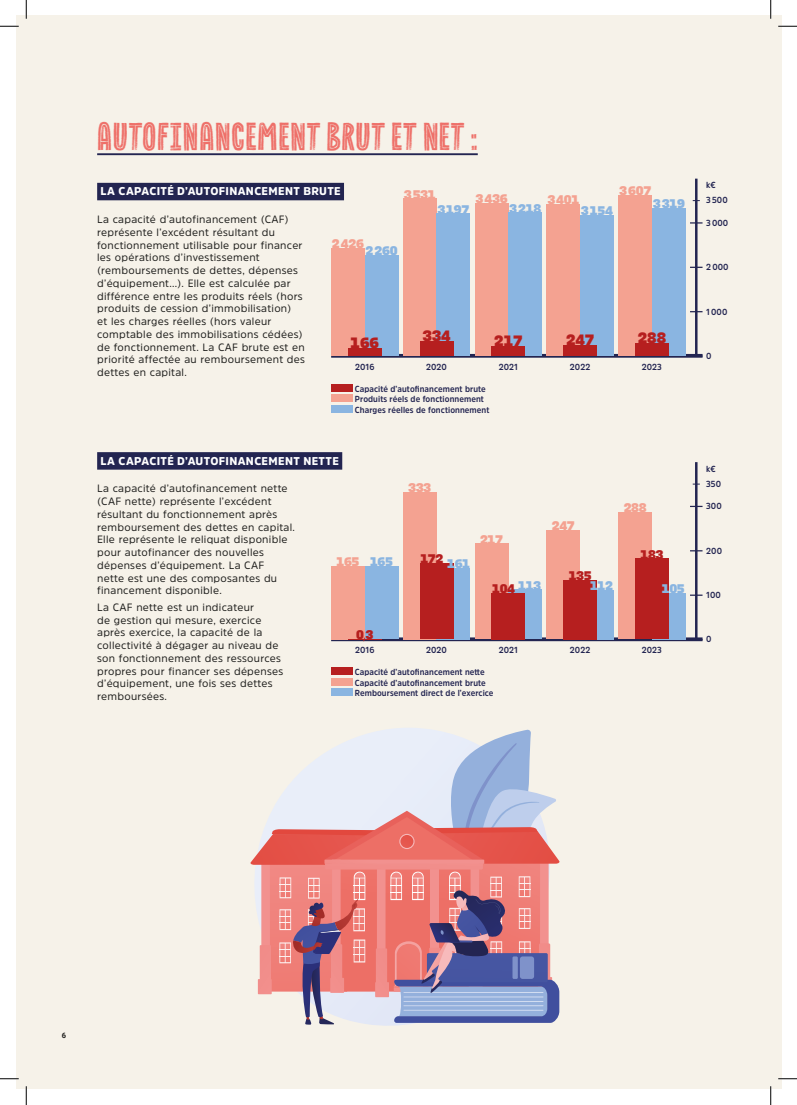
<style>
.page{position:relative;width:797px;height:1105px;background:#fff}
.page>*{position:absolute;margin:0;border:0;box-sizing:border-box;transform-origin:0 0}
.t1{font:800 37.5px "Canvas Inline";letter-spacing:.025em;color:#ee7069}
.t2{font:15px "Alfarn 2";color:#b61f1f}
.t3{font:12.5px "Alfarn 2";letter-spacing:-.02em;color:#f4a291}
.t4{font:12.5px "Alfarn 2";letter-spacing:-.02em;color:#8ab5e1}
.t5{font:12.5px "Alfarn 2";letter-spacing:-.03em;color:#b61f1f}
.t6{font:900 11.25px "Amsi Pro";letter-spacing:.03em;color:#fff}
.t7{font:10.62px/12.8px "Amsi Pro";letter-spacing:.025em;color:#1d1d1b}
.t8{font:700 8.75px/10.5px "Amsi Pro";letter-spacing:.01em;color:#232551;scale:.9 1}
.t9{font:700 7.5px "Roboto";color:#1d1d1b}
</style>
<div class="page">
<div style="left:16px;top:16px;width:765px;height:1073px;background:#f6f2e9"></div>
<hr style="left:97px;top:153px;width:381px;height:2px;background:#232551">
<div style="left:97px;top:183px;width:247px;height:17px;background:#232551"></div>
<div style="left:97px;top:452px;width:245px;height:18px;background:#232551"></div>
<svg style="left:331px;top:354px;width:371px;height:4px"></svg>
<hr style="left:695px;top:179px;width:2px;height:177px;background:#232551">
<svg style="left:690px;top:220px;width:12px;height:137px"></svg>
<div style="left:331px;top:248px;width:34px;height:108px;background:#f4a291"></div>
<div style="left:365px;top:255px;width:33px;height:101px;background:#8ab5e1"></div>
<div style="left:348px;top:348px;width:34px;height:8px;background:#b61f1f"></div>
<div style="left:403px;top:199px;width:33px;height:157px;background:#f4a291"></div>
<div style="left:436px;top:214px;width:34px;height:142px;background:#8ab5e1"></div>
<div style="left:475px;top:203px;width:33px;height:153px;background:#f4a291"></div>
<div style="left:508px;top:213px;width:34px;height:143px;background:#8ab5e1"></div>
<div style="left:546px;top:204px;width:34px;height:152px;background:#f4a291"></div>
<div style="left:580px;top:215px;width:34px;height:141px;background:#8ab5e1"></div>
<div style="left:618px;top:195px;width:34px;height:161px;background:#f4a291"></div>
<div style="left:652px;top:208px;width:33px;height:148px;background:#8ab5e1"></div>
<div style="left:420px;top:341px;width:33px;height:15px;background:#b61f1f"></div>
<div style="left:491px;top:346px;width:34px;height:10px;background:#b61f1f"></div>
<div style="left:563px;top:345px;width:34px;height:11px;background:#b61f1f"></div>
<div style="left:635px;top:343px;width:34px;height:13px;background:#b61f1f"></div>
<div style="left:331px;top:384px;width:21px;height:7px;background:#b61f1f"></div>
<div style="left:331px;top:395px;width:21px;height:7px;background:#f4a291"></div>
<div style="left:331px;top:405px;width:21px;height:7px;background:#8ab5e1"></div>
<div style="left:331px;top:668px;width:21px;height:7px;background:#b61f1f"></div>
<div style="left:331px;top:678px;width:21px;height:7px;background:#f4a291"></div>
<div style="left:331px;top:689px;width:21px;height:7px;background:#8ab5e1"></div>
<svg style="left:331px;top:637px;width:371px;height:4px"></svg>
<hr style="left:695px;top:462px;width:2px;height:177px;background:#232551">
<svg style="left:690px;top:504px;width:12px;height:136px"></svg>
<div style="left:331px;top:566px;width:34px;height:73px;background:#f4a291"></div>
<div style="left:365px;top:566px;width:33px;height:73px;background:#8ab5e1"></div>
<hr style="left:348px;top:639px;width:33px;height:1px;background:#b61f1f">
<div style="left:403px;top:492px;width:33px;height:147px;background:#f4a291"></div>
<div style="left:436px;top:568px;width:34px;height:71px;background:#8ab5e1"></div>
<div style="left:475px;top:543px;width:33px;height:96px;background:#f4a291"></div>
<div style="left:508px;top:589px;width:34px;height:50px;background:#8ab5e1"></div>
<div style="left:546px;top:530px;width:34px;height:109px;background:#f4a291"></div>
<div style="left:580px;top:590px;width:34px;height:49px;background:#8ab5e1"></div>
<div style="left:618px;top:512px;width:34px;height:127px;background:#f4a291"></div>
<div style="left:652px;top:593px;width:33px;height:46px;background:#8ab5e1"></div>
<div style="left:420px;top:563px;width:33px;height:76px;background:#b61f1f"></div>
<div style="left:491px;top:593px;width:34px;height:46px;background:#b61f1f"></div>
<div style="left:563px;top:580px;width:34px;height:59px;background:#b61f1f"></div>
<div style="left:635px;top:559px;width:34px;height:80px;background:#b61f1f"></div>
<svg style="left:250px;top:729px;width:310px;height:296px"></svg>
<svg style="left:0;top:25px;width:19px;height:2px"></svg>
<svg style="left:778px;top:25px;width:19px;height:2px"></svg>
<svg style="left:0;top:1078px;width:19px;height:1px"></svg>
<svg style="left:778px;top:1078px;width:19px;height:1px"></svg>
<svg style="left:25px;top:0;width:2px;height:19px"></svg>
<svg style="left:25px;top:1086px;width:2px;height:19px"></svg>
<svg style="left:770px;top:0;width:1px;height:19px"></svg>
<svg style="left:770px;top:1086px;width:1px;height:19px"></svg>
<h1 class="t1" style="left:97px;top:114px;width:382px">AUTOFINANCEMENT BRUT ET NET:</h1>
<p class="t6" style="left:100px;top:184px;width:242px">LA CAPACITÉ D’AUTOFINANCEMENT BRUTE</p>
<p class="t3" style="left:619px;top:183px;width:34px">3607</p>
<p class="t3" style="left:404px;top:187px;width:34px">3531</p>
<p class="t3" style="left:475px;top:191px;width:34px">3436</p>
<p class="t3" style="left:547px;top:192px;width:34px">3401</p>
<p class="t4" style="left:652px;top:196px;width:34px">3319</p>
<p class="t4" style="left:509px;top:200px;width:34px">3218</p>
<p class="t4" style="left:437px;top:201px;width:34px">3197</p>
<p class="t4" style="left:581px;top:203px;width:34px">3154</p>
<p class="t7" style="left:97px;top:213px;width:209px">La capacité d’autofinancement (CAF) représente l’excédent résultant du fonctionnement utilisable pour financer les opérations d’investissement (remboursements de dettes, dépenses d’équipement...). Elle est calculée par différence entre les produits réels (hors produits de cession d’immobilisation)<br>et les charges réelles (hors valeur comptable des immobilisations cédées) de fonctionnement. La CAF brute est en priorité affectée au remboursement des dettes en capital.</p>
<p class="t3" style="left:332px;top:236px;width:34px">2426</p>
<p class="t4" style="left:365px;top:243px;width:34px">2260</p>
<h2 class="t2" style="left:422px;top:326px;width:30px">334</h2>
<h2 class="t2" style="left:494px;top:332px;width:30px">217</h2>
<h2 class="t2" style="left:566px;top:330px;width:30px">247</h2>
<h2 class="t2" style="left:638px;top:328px;width:30px">288</h2>
<p class="t8" style="left:355px;top:383px;width:151px">Capacité d’autofinancement brute<br>Produits réels de fonctionnement<br>Charges réelles de fonctionnement</p>
<h2 class="t2" style="left:350px;top:334px;width:30px">166</h2>
<p class="t8" style="left:355px;top:361px;width:23px">2016</p>
<p class="t8" style="left:426px;top:361px;width:25px">2020</p>
<p class="t8" style="left:499px;top:361px;width:23px">2021</p>
<p class="t8" style="left:570px;top:361px;width:24px">2022</p>
<p class="t8" style="left:642px;top:361px;width:24px">2023</p>
<p class="t6" style="left:100px;top:453px;width:240px">LA CAPACITÉ D’AUTOFINANCEMENT NETTE</p>
<p class="t7" style="left:97px;top:482px;width:199px">La capacité d’autofinancement nette (CAF nette) représente l’excédent résultant du fonctionnement après remboursement des dettes en capital.<br>Elle représente le reliquat disponible pour autofinancer des nouvelles dépenses d’équipement. La CAF<br>nette est une des composantes du financement disponible.</p>
<p class="t7" style="left:97px;top:600px;width:188px">La CAF nette est un indicateur<br>de gestion qui mesure, exercice après exercice, la capacité de la collectivité à dégager au niveau de son fonctionnement des ressources propres pour financer ses dépenses d’équipement, une fois ses dettes remboursées.</p>
<p class="t3" style="left:336px;top:554px;width:24px">165</p>
<p class="t3" style="left:408px;top:480px;width:24px">333</p>
<p class="t5" style="left:420px;top:551px;width:24px">172</p>
<p class="t4" style="left:370px;top:554px;width:24px">165</p>
<p class="t4" style="left:447px;top:556px;width:24px">161</p>
<p class="t3" style="left:480px;top:531px;width:24px">217</p>
<p class="t3" style="left:552px;top:518px;width:24px">247</p>
<p class="t3" style="left:623px;top:500px;width:24px">288</p>
<p class="t5" style="left:640px;top:546px;width:24px">183</p>
<p class="t5" style="left:568px;top:568px;width:24px">135</p>
<p class="t4" style="left:518px;top:577px;width:24px">113</p>
<p class="t4" style="left:590px;top:578px;width:24px">112</p>
<p class="t4" style="left:662px;top:581px;width:24px">105</p>
<p class="t5" style="left:492px;top:581px;width:24px">104</p>
<p class="t5" style="left:356px;top:627px;width:19px">0,3</p>
<p class="t8" style="left:355px;top:645px;width:23px">2016</p>
<p class="t8" style="left:426px;top:645px;width:25px">2020</p>
<p class="t8" style="left:499px;top:645px;width:23px">2021</p>
<p class="t8" style="left:570px;top:645px;width:24px">2022</p>
<p class="t8" style="left:642px;top:645px;width:24px">2023</p>
<p class="t8" style="left:355px;top:666px;width:155px">Capacité d’autofinancement nette<br>Capacité d’autofinancement brute<br>Remboursement direct de l’exercice</p>
<p class="t8" style="left:706px;top:177px;width:25px;line-height:15px">k€<br>3500</p>
<p class="t8" style="left:706px;top:217px;width:26px">3000</p>
<p class="t8" style="left:706px;top:262px;width:26px">2000</p>
<p class="t8" style="left:706px;top:306px;width:25px">1000</p>
<p class="t8" style="left:706px;top:350px;width:7px">0</p>
<p class="t8" style="left:706px;top:461px;width:18px;line-height:15px">k€<br>350</p>
<p class="t8" style="left:706px;top:501px;width:19px">300</p>
<p class="t8" style="left:706px;top:545px;width:19px">200</p>
<p class="t8" style="left:706px;top:589px;width:18px">100</p>
<p class="t8" style="left:706px;top:634px;width:7px">0</p>
<p class="t9" style="left:62px;top:1030px;width:6px">6</p>
</div>
